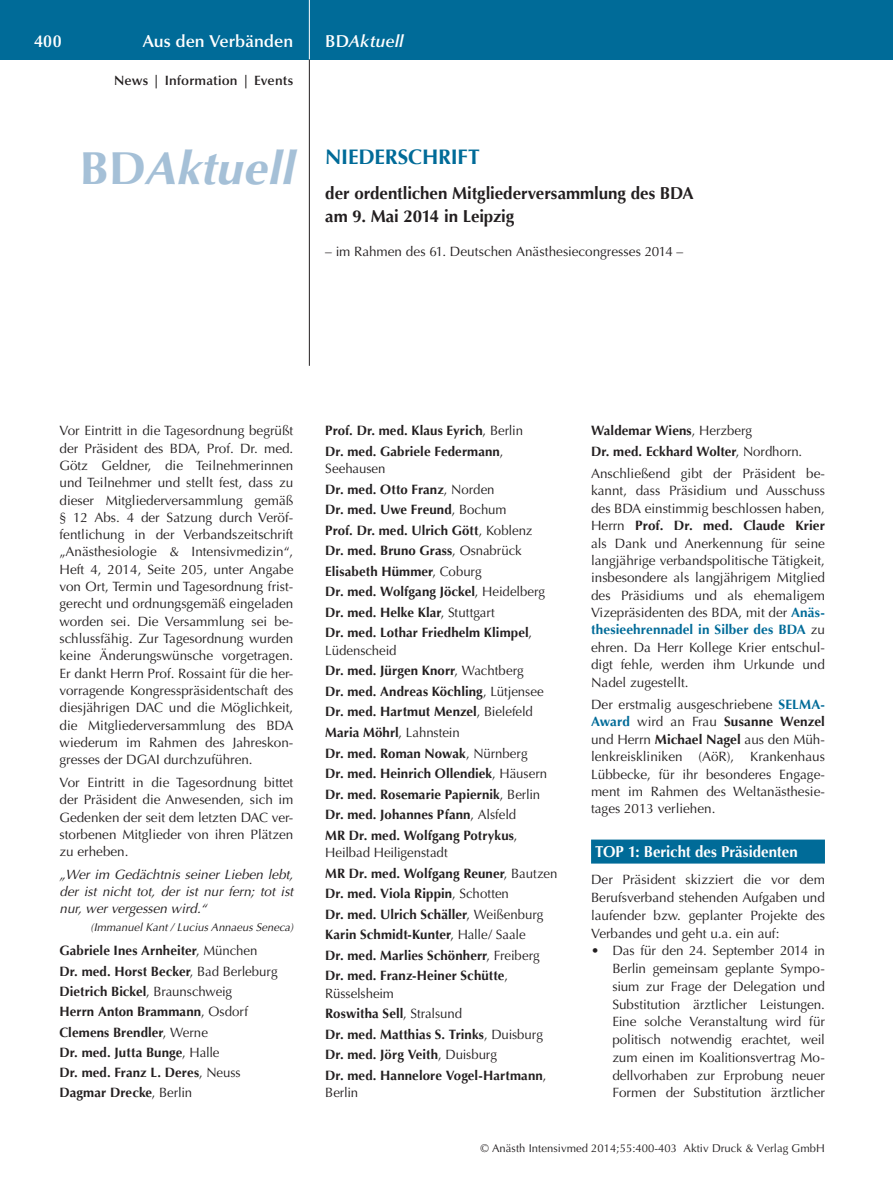
<style>
.page{position:relative;width:893px;height:1191px;background:#fff}
.page>*{position:absolute;margin:0;border:0;box-sizing:border-box;transform-origin:0 0}
.t1{font:italic 700 46.05px "Optima";color:#a5c0d7;scale:1.04 1}
.t2{font:700 21px "Optima";letter-spacing:-.01em;color:#006b98}
.t3{font:700 17.25px/22.5px "Optima";letter-spacing:-.005em;color:#231f20}
.t4{font:600 17.25px "Optima";color:#fff}
.t5{font:italic 600 17.25px "Optima";letter-spacing:.005em;color:#fff}
.t6{font:700 15.75px "Optima";color:#fff;scale:.95 1}
.t7{font:13.5px/17.2px "Optima";color:#231f20;text-align:justify}
.t8{font:700 13.5px/20.5px "Optima";letter-spacing:.005em;color:#231f20}
.t9{font:italic 13.5px/17.2px "Optima";color:#231f20;text-align:justify}
.t10{font:600 13.5px "Optima";letter-spacing:.01em;color:#231f20}
.t11{font:11.25px "Optima";letter-spacing:.005em;color:#231f20}
.t12{font:italic 11.25px "Optima";color:#231f20}
.s1{font-style:normal}
.s2{font-weight:400}
.s3{font-weight:700}
.s4{font-weight:700;color:#006b98}
</style>
<div class="page">
<div style="left:0;top:0;width:893px;height:60px;background:#006b98"></div>
<hr style="left:309px;top:0;width:1px;height:60px;background:#fff">
<hr style="left:309px;top:60px;width:1px;height:306px;background:#231f20">
<div style="left:591px;top:839px;width:234px;height:24px;background:#006b98"></div>
<p class="t4" style="left:34px;top:31px;width:29px">400</p>
<p class="t4" style="left:143px;top:31px;width:152px">Aus den Verbänden</p>
<p class="t10" style="left:114px;top:73px;width:181px">News | Information | Events</p>
<h1 class="t1" style="left:80px;top:141px;width:207px"><span class="s1">BD</span>Aktuell</h1>
<p class="t5" style="left:325px;top:31px;width:80px"><span class="s1">BD</span>Aktuell</p>
<h2 class="t2" style="left:325px;top:145px;width:156px">NIEDERSCHRIFT</h2>
<p class="t3" style="left:325px;top:183px;width:370px">der ordentlichen Mitgliederversammlung des BDA am 9. Mai 2014 in Leipzig</p>
<p class="t7" style="left:325px;top:243px;width:360px">– im Rahmen des 61. Deutschen Anästhesiecongresses 2014 –</p>
<p class="t7" style="left:60px;top:422px;width:235px">Vor Eintritt in die Tagesordnung begrüßt der Präsident des BDA, Prof. Dr. med.<br>Götz Geldner, die Teilnehmerinnen und Teilnehmer und stellt fest, dass zu dieser Mitgliederversammlung gemäß § 12 Abs. 4 der Satzung durch Veröf&shy;fentlichung in der Verbandszeitschrift „Anästhesiologie &amp; Intensivmedizin“, Heft 4, 2014, Seite 205, unter Angabe von Ort, Termin und Tagesordnung frist&shy;gerecht und ordnungsgemäß eingeladen worden sei. Die Versammlung sei be&shy;schlussfähig. Zur Tagesordnung wurden keine Änderungswünsche vorgetragen.<br>Er dankt Herrn Prof. Rossaint für die her&shy;vorragende Kongresspräsidentschaft des diesjährigen DAC und die Möglichkeit, die Mitgliederversammlung des BDA wiederum im Rahmen des Jahreskon&shy;gresses der DGAI durchzuführen.</p>
<p class="t7" style="left:60px;top:774px;width:235px">Vor Eintritt in die Tagesordnung bittet der Präsident die Anwesenden, sich im Gedenken der seit dem letzten DAC ver&shy;storbenen Mitglieder von ihren Plätzen zu erheben.</p>
<p class="t9" style="left:60px;top:865px;width:235px">„Wer im Gedächtnis seiner Lieben lebt, der ist nicht tot, der ist nur fern; tot ist nur, wer vergessen wird.“</p>
<p class="t12" style="left:91px;top:920px;width:204px">(Immanuel Kant / Lucius Annaeus Seneca)</p>
<p class="t8" style="left:60px;top:940px;width:220px">Gabriele Ines Arnheiter<span class="s2">, München<br></span>Dr. med. Horst Becker<span class="s2">, Bad Berleburg<br></span>Dietrich Bickel<span class="s2">, Braunschweig<br></span>Herrn Anton Brammann<span class="s2">, Osdorf<br></span>Clemens Brendler<span class="s2">, Werne<br></span>Dr. med. Jutta Bunge<span class="s2">, Halle<br></span>Dr. med. Franz L. Deres<span class="s2">, Neuss<br></span>Dagmar Drecke<span class="s2">, Berlin</span></p>
<p class="t8" style="left:325px;top:420px;width:199px">Prof. Dr. med. Klaus Eyrich<span class="s2">, Berlin<br></span>Dr. med. Gabriele Federmann<span class="s2">,</span></p>
<p class="t8" style="left:325px;top:458px;width:221px"><span class="s2">Seehausen<br></span>Dr. med. Otto Franz<span class="s2">, Norden<br></span>Dr. med. Uwe Freund<span class="s2">, Bochum<br></span>Prof. Dr. med. Ulrich Gött<span class="s2">, Koblenz<br></span>Dr. med. Bruno Grass<span class="s2">, Osnabrück<br></span>Elisabeth Hümmer<span class="s2">, Coburg<br></span>Dr. med. Wolfgang Jöckel<span class="s2">, Heidelberg<br></span>Dr. med. Helke Klar<span class="s2">, Stuttgart<br></span>Dr. med. Lothar Friedhelm Klimpel<span class="s2">,</span></p>
<p class="t8" style="left:325px;top:640px;width:223px"><span class="s2">Lüdenscheid<br></span>Dr. med. Jürgen Knorr<span class="s2">, Wachtberg<br></span>Dr. med. Andreas Köchling<span class="s2">, Lütjensee<br></span>Dr. med. Hartmut Menzel<span class="s2">, Bielefeld<br></span>Maria Möhrl<span class="s2">, Lahnstein<br></span>Dr. med. Roman Nowak<span class="s2">, Nürnberg<br></span>Dr. med. Heinrich Ollendiek<span class="s2">, Häusern<br></span>Dr. med. Rosemarie Papiernik<span class="s2">, Berlin<br></span>Dr. med. Johannes Pfann<span class="s2">, Alsfeld<br></span>MR Dr. med. Wolfgang Potrykus<span class="s2">,</span></p>
<p class="t8" style="left:325px;top:842px;width:234px"><span class="s2">Heilbad Heiligenstadt<br></span>MR Dr. med. Wolfgang Reuner<span class="s2">, Bautzen </span>Dr. med. Viola Rippin<span class="s2">, Schotten<br></span>Dr. med. Ulrich Schäller<span class="s2">, Weißenburg </span>Karin Schmidt-Kunter<span class="s2">, Halle/ Saale<br></span>Dr. med. Marlies Schönherr<span class="s2">, Freiberg </span>Dr. med. Franz-Heiner Schütte<span class="s2">,</span></p>
<p class="t8" style="left:325px;top:983px;width:223px"><span class="s2">Rüsselsheim<br></span>Roswitha Sell<span class="s2">, Stralsund<br></span>Dr. med. Matthias S. Trinks<span class="s2">, Duisburg<br></span>Dr. med. Jörg Veith<span class="s2">, Duisburg<br></span>Dr. med. Hannelore Vogel-Hartmann<span class="s2">,</span></p>
<p class="t7" style="left:325px;top:1084px;width:35px">Berlin</p>
<p class="t8" style="left:591px;top:420px;width:213px">Waldemar Wiens<span class="s2">, Herzberg<br></span>Dr. med. Eckhard Wolter<span class="s2">, Nordhorn.</span></p>
<p class="t7" style="left:591px;top:465px;width:235px">Anschließend gibt der Präsident be&shy;kannt, dass Präsidium und Ausschuss des BDA einstimmig beschlossen haben, Herrn <span class="s3">Prof. Dr. med. Claude Krier </span>als Dank und Anerkennung für seine langjährige verbandspolitische Tätigkeit, insbesondere als langjährigem Mitglied des Präsidiums und als ehemaligem Vizepräsidenten des BDA, mit der <span class="s4">Anäs&shy;thesieehrennadel in Silber des BDA</span> zu ehren. Da Herr Kollege Krier entschul&shy;digt fehle, werden ihm Urkunde und Nadel zugestellt.</p>
<p class="t7" style="left:591px;top:696px;width:235px">Der erstmalig ausgeschriebene <span class="s4">SELMA-Award</span> wird an Frau <span class="s3">Susanne Wenzel </span>und Herrn <span class="s3">Michael Nagel</span> aus den Müh&shy;lenkreiskliniken (AöR), Krankenhaus Lübbecke, für ihr besonderes Engage&shy;ment im Rahmen des Weltanästhesie&shy;tages 2013 verliehen.</p>
<p class="t6" style="left:595px;top:842px;width:214px">TOP 1: Bericht des Präsidenten</p>
<p class="t7" style="left:591px;top:871px;width:235px;line-height:17.7px">Der Präsident skizziert die vor dem Berufsverband stehenden Aufgaben und laufender bzw. geplanter Projekte des Verbandes und geht u.a. ein auf:</p>
<p class="t7" style="left:612px;top:942px;width:214px;line-height:17.7px;text-indent:-21px">• Das für den 24. September 2014 in Berlin gemeinsam geplante Sympo&shy;sium zur Frage der Delegation und Substitution ärztlicher Leistungen.<br>Eine solche Veranstaltung wird für politisch notwendig erachtet, weil zum einen im Koalitionsvertrag Mo&shy;dellvorhaben zur Erprobung neuer Formen der Substitution ärztlicher</p>
<p class="t11" style="left:480px;top:1142px;width:346px">© Anästh Intensivmed 2014;55:400-403 Aktiv Druck &amp; Verlag GmbH</p>
</div>
